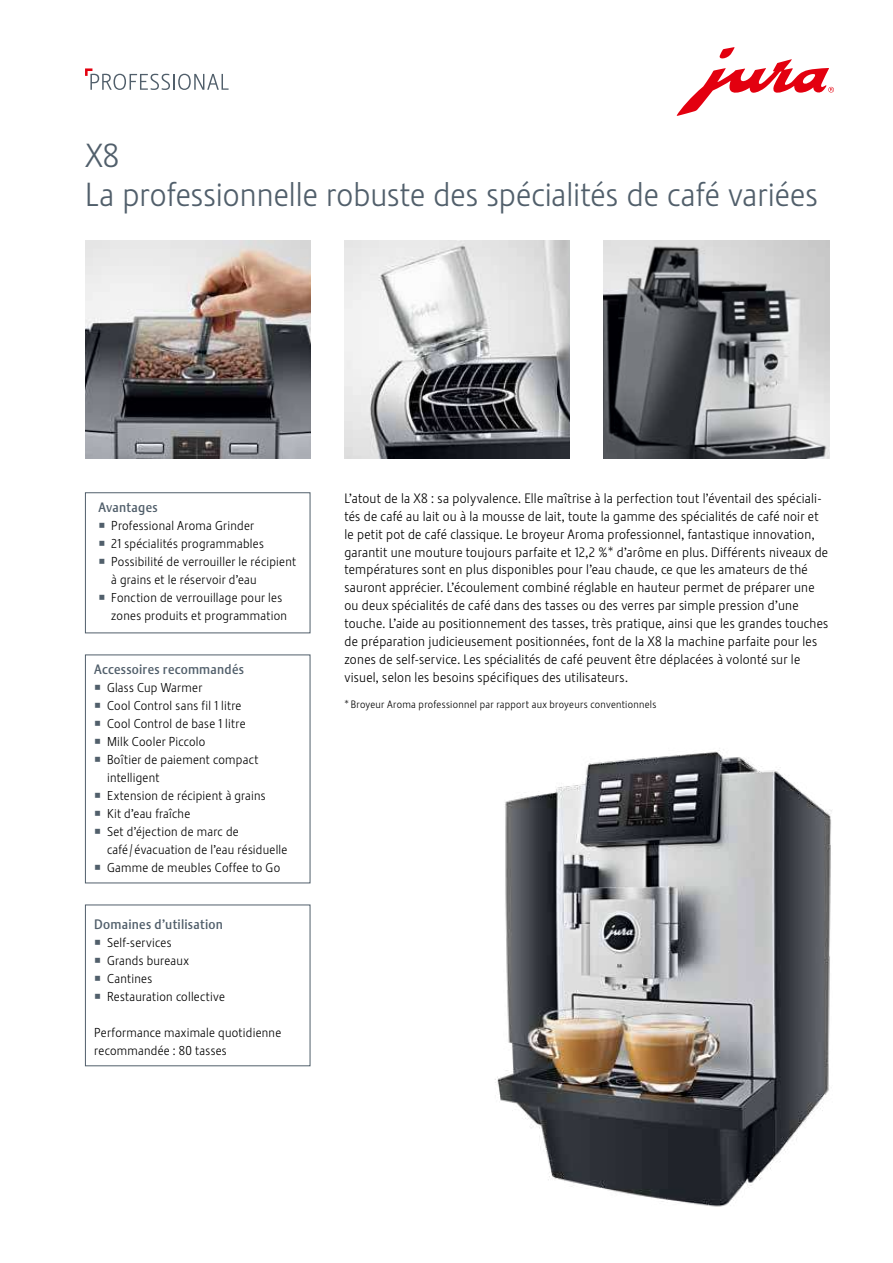
<style>
.page{position:relative;width:893px;height:1263px;background:#fff}
.page>*{position:absolute;margin:0;border:0;box-sizing:border-box;transform-origin:0 0}
.t1{font:33px/39px "Stalemate Pro 2 J Light";color:#515f6b}
.t2{font:13.5px/18px "Stalemate Pro 2 J Light";letter-spacing:.02em;color:#000}
.t3{font:13.5px "Stalemate Pro 2 J Medium";letter-spacing:.015em;color:#515f6b}
.t4{font:12.75px/18px "Stalemate Pro 2 J Light";letter-spacing:.02em;color:#000}
.t5{font:10.5px "Stalemate Pro 2 J Light";letter-spacing:.03em;color:#000}
</style>
<div class="page">
<svg style="left:677px;top:47px;width:157px;height:69px"></svg>
<svg style="left:85px;top:68px;width:144px;height:22px"></svg>
<img style="left:495px;top:748px;width:337px;height:459px">
<img style="left:344px;top:240px;width:226px;height:218px">
<img style="left:85px;top:241px;width:225px;height:217px">
<img style="left:604px;top:241px;width:225px;height:217px">
<div style="left:85px;top:492px;width:225px;height:141px;border:1px solid #515f6b"></div>
<div style="left:85px;top:904px;width:225px;height:162px;border:1px solid #515f6b"></div>
<h1 class="t1" style="left:85px;top:136px;width:734px">X8<br>La professionnelle robuste des spécialités de café variées</h1>
<p class="t3" style="left:99px;top:499px;width:61px">Avantages</p>
<p class="t4" style="left:111px;top:516px;width:186px">Professional Aroma Grinder<br>21 spécialités programmables<br>Possibilité de verrouiller le récipient à grains et le réservoir d’eau<br>Fonction de verrouillage pour les zones produits et programmation</p>
<p class="t3" style="left:94px;top:661px;width:151px">Accessoires recommandés</p>
<p class="t4" style="left:107px;top:678px;width:182px">Glass Cup Warmer<br>Cool Control sans fil 1 litre<br>Cool Control de base 1 litre<br>Milk Cooler Piccolo<br>Boîtier de paiement compact intelligent<br>Extension de récipient à grains<br>Kit d’eau fraîche<br>Set d’éjection de marc de<br>café / -évacuation de l’eau résiduelle<br>Gamme de meubles Coffee to Go</p>
<p class="t3" style="left:94px;top:916px;width:130px">Domaines d’utilisation</p>
<p class="t4" style="left:107px;top:933px;width:119px">Self-services<br>Grands bureaux<br>Cantines<br>Restauration collective</p>
<p class="t4" style="left:94px;top:1023px;width:188px">Performance maximale quotidienne recommandée : 80 tasses</p>
<p class="t2" style="left:344px;top:489px;width:485px">L’atout de la X8 : sa polyvalence. Elle maîtrise à la perfection tout l’éventail des spéciali&shy;tés de café au lait ou à la mousse de lait, toute la gamme des spécialités de café noir et le petit pot de café classique. Le broyeur Aroma professionnel, fantastique innovation, garantit une mouture toujours parfaite et 12,2 %* d’arôme en plus. Différents niveaux de températures sont en plus disponibles pour l’eau chaude, ce que les amateurs de thé sauront apprécier. L’écoulement combiné réglable en hauteur permet de préparer une ou deux spécialités de café dans des tasses ou des verres par simple pression d’une touche. L’aide au positionnement des tasses, très pratique, ainsi que les grandes touches de préparation judicieusement positionnées, font de la X8 la machine parfaite pour les zones de self-service. Les spécialités de café peuvent être déplacées à volonté sur le visuel, selon les besoins spécifiques des utilisateurs.</p>
<p class="t5" style="left:344px;top:698px;width:313px">* Broyeur Aroma professionnel par rapport aux broyeurs conventionnels</p>
</div>
